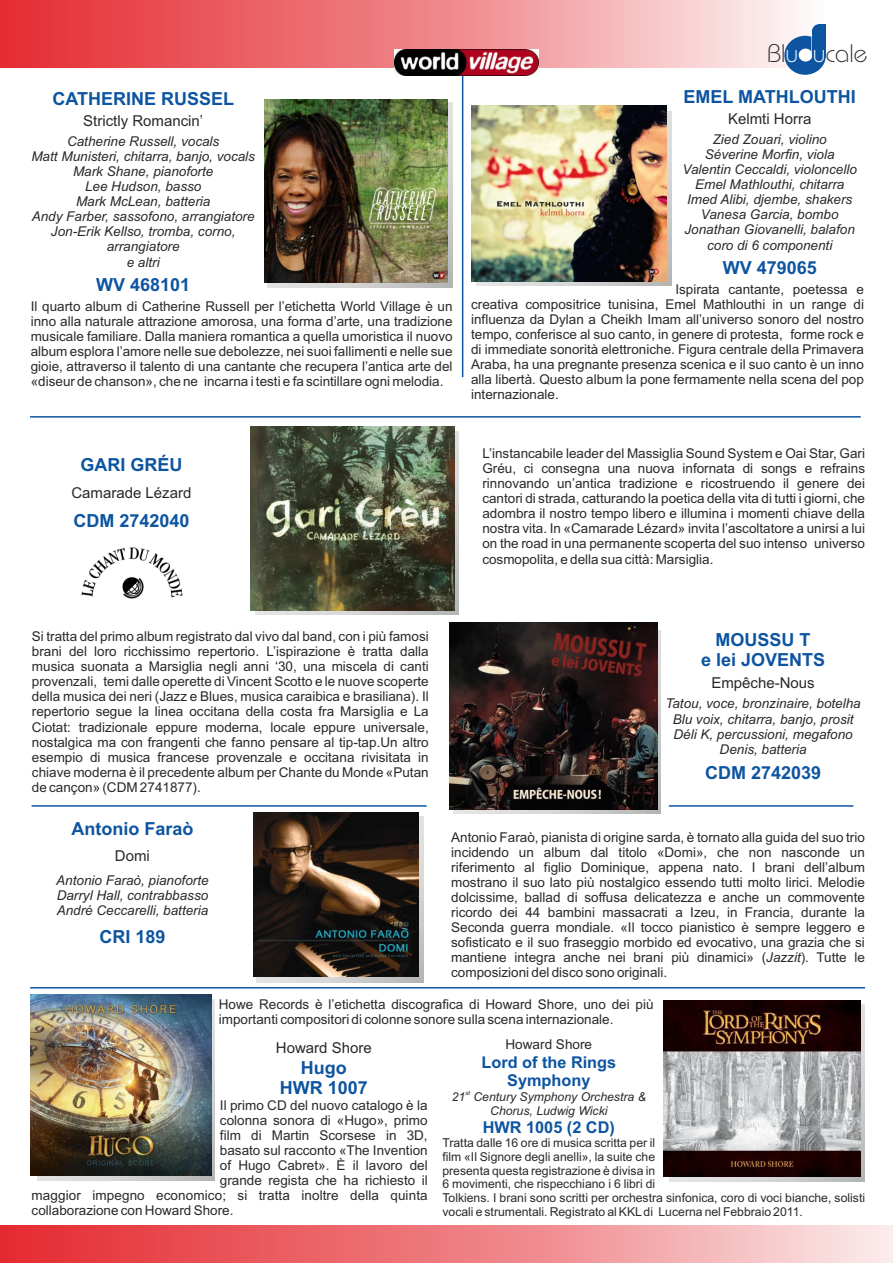
<style>
.page{position:relative;width:893px;height:1263px;background:#fff}
.page>*{position:absolute;margin:0;border:0;box-sizing:border-box;transform-origin:0 0}
.t1{font:300 25.35px "Bauhaus IT Cby BT";color:#292929}
.t2{font:700 18px/20.1px "Arial";color:#0d54a1;text-align:center}
.t3{font:700 16.35px/18.1px "Arial";color:#0d54a1;text-align:center}
.t4{font:15px "Arial";color:#292929}
.t5{font:13.5px/15.1px "Arial";color:#292929;text-align:justify}
.t6{font:italic 13.5px/15.1px "Arial";color:#292929;text-align:center}
.t7{font:12.15px/13.6px "Arial";color:#292929}
.t8{font:italic 12.15px/13.6px "Arial";color:#292929;text-align:center}
.t9{font:italic 6.15px "Arial";color:#292929}
.s1{color:#fff}
.s2{font-style:italic}
</style>
<div class="page">
<svg style="left:255px;top:432px;width:204px;height:183px;background:#c0bfbd"></svg>
<svg style="left:38px;top:999px;width:177px;height:181px;background:#aaadaf"></svg>
<svg style="left:670px;top:1005px;width:194px;height:176px"></svg>
<hr style="left:462px;top:64px;width:1px;height:313px;background:#0d54a1">
<hr style="left:30px;top:416px;width:831px;height:2px;background:#0d54a1">
<hr style="left:32px;top:805px;width:395px;height:2px;background:#0d54a1">
<hr style="left:669px;top:805px;width:184px;height:2px;background:#0d54a1">
<hr style="left:30px;top:987px;width:835px;height:1px;background:#0d54a1">
<div style="left:0;top:1225px;width:893px;height:38px;background:linear-gradient(to right,#e32228,#fae1e2)"></div>
<div style="left:0;top:0;width:824px;height:67px;background:linear-gradient(to right,#e32329,#fcf0f0)"></div>
<div style="left:784px;top:36px;width:42px;height:39px;background:#0d54a1;border-radius:50%"></div>
<div style="left:799px;top:49px;width:13px;height:13px;background:#fff;border-radius:50%"></div>
<div style="left:812px;top:29px;width:14px;height:28px;background:#0d54a1"></div>
<div style="left:819px;top:24px;width:7px;height:6px;background:#0d54a1"></div>
<svg style="left:811px;top:24px;width:8px;height:29px"></svg>
<svg style="left:267px;top:103px;width:186px;height:184px;background:#cfcfcf"></svg>
<svg style="left:476px;top:112px;width:196px;height:173px;background:#bcbebd"></svg>
<img style="left:394px;top:49px;width:144px;height:27px">
<img style="left:250px;top:427px;width:204px;height:184px">
<img style="left:264px;top:99px;width:184px;height:184px">
<img style="left:471px;top:105px;width:196px;height:176px">
<img style="left:81px;top:547px;width:101px;height:51px">
<svg style="left:257px;top:816px;width:166px;height:166px"></svg>
<img style="left:254px;top:812px;width:165px;height:165px">
<img style="left:30px;top:994px;width:181px;height:181px">
<img style="left:664px;top:1000px;width:196px;height:177px">
<svg style="left:453px;top:631px;width:207px;height:183px"></svg>
<img style="left:449px;top:623px;width:208px;height:187px">
<h2 class="t2" style="left:52px;top:90px;width:183px">CATHERINE RUSSEL</h2>
<p class="t4" style="left:83px;top:115px;width:122px">Strictly Romancin’</p>
<p class="t6" style="left:31px;top:135px;width:225px">Catherine Russell, vocals<br>Matt Munisteri, chitarra, banjo, vocals<br>Mark Shane, pianoforte<br>Lee Hudson, basso<br>Mark McLean, batteria<br>Andy Farber, sassofono, arrangiatore<br>Jon-Erik Kellso, tromba, corno, arrangiatore<br>e altri</p>
<h2 class="t2" style="left:96px;top:277px;width:96px">WV 468101</h2>
<p class="t5" style="left:31px;top:300px;width:423px">Il quarto album di Catherine Russell per l’etichetta World Village è un inno alla naturale attrazione amorosa, una forma d’arte, una tradizione musicale familiare. Dalla maniera romantica a quella umoristica il nuovo album esplora l’amore nelle sue debolezze, nei suoi fallimenti e nelle sue gioie, attraverso il talento di una cantante che recupera l’antica arte del «diseur de c anson», che ne incarna i testi e fa scintillare ogni melodia.</p>
<p class="t5" style="left:101px;top:375px;width:9px">h</p>
<h1 class="t1" style="left:767px;top:43px;width:102px">Bl<span class="s1">u u</span>cale</h1>
<h2 class="t2" style="left:684px;top:88px;width:174px">EMEL MATHLOUTHI</h2>
<p class="t4" style="left:746px;top:113px;width:5px">l</p>
<p class="t4" style="left:728px;top:113px;width:85px">Ke mti Horra</p>
<p class="t6" style="left:683px;top:133px;width:176px">Zied Zouari, violino<br>Séverine Morfin, viola<br>Valentin Ceccaldi, violoncello<br>Emel Mathlouthi, chitarra<br>Imed Alibi, djembe, shakers<br>Vanesa Garcia, bombo<br>Jonathan Giovanelli, balafon coro di 6 componenti</p>
<h2 class="t2" style="left:723px;top:260px;width:96px">WV 479065</h2>
<p class="t5" style="left:471px;top:283px;width:394px;text-indent:204px">Ispirata cantante, poetessa e creativa compositrice tunisina, Emel Mathlouthi in un range di influenza da Dylan a Cheikh Imam all’universo sonoro del nostro tempo, conferisce al suo canto, in genere di protesta, forme rock e di immediate sonorità elettroniche. Figura centrale della Primavera Araba, ha una pregnante presenza scenica e il suo canto è un inno alla libertà. Questo album la pone fermamente nella scena del pop internazionale.</p>
<h2 class="t2" style="left:80px;top:457px;width:104px">GARI GRÉU</h2>
<p class="t4" style="left:71px;top:487px;width:122px">Camarade Lézard</p>
<h2 class="t2" style="left:73px;top:512px;width:118px">CDM 2742040</h2>
<p class="t5" style="left:482px;top:447px;width:384px">L’instancabile leader del Massiglia Sound System e Oai Star, Gari Gréu, ci consegna una nuova infornata di songs e refrains rinnovando un’antica tradizione e ricostruendo il genere dei cantori di strada, catturando la poetica della vita di tutti i giorni, che adombra il nostro tempo libero e illumina i momenti chiave della nostra vita. In «Camarade Lézard» invita l’ascoltatore a unirsi a lui on the road in una permanente scoperta del suo intenso universo cosmopolita, e della sua città: Marsiglia.</p>
<p class="t5" style="left:32px;top:630px;width:398px">Si tratta del primo album registrato dal vivo dal band, con i più famosi brani del loro ricchissimo repertorio. L’ispirazione è tratta dalla musica suonata a Marsiglia negli anni ‘30, una miscela di canti provenzali, temi dalle operette di Vincent Scotto e le nuove scoperte della musica dei neri (Jazz e Blues, musica caraibica e brasiliana). Il repertorio segue la linea occitana della costa fra Marsiglia e La Ciotat: tradizionale eppure moderna, locale eppure universale, nostalgica ma con frangenti che fanno pensare al tip-tap.Un altro esempio di musica francese provenzale e occitana rivisitata in chiave moderna è il precedente album per Chante du Monde «Putan de cançon» (CDM 2741877).</p>
<h2 class="t2" style="left:701px;top:631px;width:126px">MOUSSU T<br>e lei JOVENTS</h2>
<p class="t4" style="left:711px;top:677px;width:105px">Empêche-Nous</p>
<p class="t6" style="left:665px;top:697px;width:197px">Tatou, voce, bronzinaire, botelha<br>Blu voix, chitarra, banjo, prosit<br>Déli K, percussioni, megafono<br>Denis, batteria</p>
<h2 class="t2" style="left:705px;top:764px;width:118px">CDM 2742039</h2>
<h2 class="t2" style="left:71px;top:821px;width:124px">Antonio Faraò</h2>
<p class="t4" style="left:115px;top:850px;width:36px">Domi</p>
<p class="t6" style="left:56px;top:873px;width:154px;text-align:justify">Antonio Faraò, pianoforte Darryl Hall, contrabbasso André Ceccarelli, batteria</p>
<h2 class="t2" style="left:99px;top:929px;width:68px">CRI 189</h2>
<p class="t5" style="left:451px;top:830px;width:415px">Antonio Faraò, pianista di origine sarda, è tornato alla guida del suo trio incidendo un album dal titolo «Domi», che non nasconde un riferimento al figlio Dominique, appena nato. I brani dell’album mostrano il suo lato più nostalgico essendo tutti molto lirici. Melodie dolcissime, ballad di soffusa delicatezza e anche un commovente ricordo dei 44 bambini massacrati a Izeu, in Francia, durante la Seconda guerra mondiale. «Il tocco pianistico è sempre leggero e sofisticato e il suo fraseggio morbido ed evocativo, una grazia che si mantiene integra anche nei brani più dinamici» (<span class="s2">Jazzit</span>). Tutte le composizioni del disco sono originali.</p>
<p class="t5" style="left:219px;top:998px;width:436px">Howe Records è l’etichetta discografica di Howard Shore, uno dei più importanti compositori di colonne sonore sulla scena internazionale.</p>
<p class="t4" style="left:276px;top:1042px;width:97px">Howard Shore</p>
<h2 class="t2" style="left:280px;top:1059px;width:90px">Hugo<br>HWR 1007</h2>
<p class="t5" style="left:220px;top:1099px;width:209px">Il primo CD del nuovo catalogo è la</p>
<p class="t5" style="left:220px;top:1114px;width:209px">colonna sonora di «Hugo», primo</p>
<p class="t5" style="left:220px;top:1129px;width:209px">film di Martin Scorsese in 3D,</p>
<p class="t5" style="left:220px;top:1144px;width:209px">basato sul racconto «The Invention</p>
<p class="t5" style="left:220px;top:1159px;width:209px">of Hugo Cabret». È il lavoro del</p>
<p class="t5" style="left:220px;top:1174px;width:209px">grande regista che ha richiesto il</p>
<p class="t5" style="left:32px;top:1189px;width:398px">maggior impegno economico; si tratta inoltre della quinta</p>
<p class="t5" style="left:32px;top:1204px;width:203px">collaborazione con Howard Shore.</p>
<p class="t5" style="left:505px;top:1038px;width:88px">Howard Shore</p>
<p class="t3" style="left:481px;top:1054px;width:136px">Lord of the Rings<br>Symphony</p>
<p class="t3" style="left:483px;top:1119px;width:134px">HWR 1005 (2 CD)</p>
<p class="t9" style="left:465px;top:1090px;width:6px">st</p>
<p class="t8" style="left:452px;top:1091px;width:196px">21 Century Symphony Orchestra &amp;<br>Chorus, Ludwig Wicki</p>
<p class="t7" style="left:442px;top:1137px;width:424px">Tratta dalle 16 ore di musica scritta per il<br>film «Il Signore degli anelli», la suite che<br>presenta questa registrazione è divisa in<br>6 movimenti, che rispecchiano i 6 libri di<br>Tolkiens. I brani sono scritti per orchestra sinfonica, coro di voci bianche, solisti vocali e strumentali. Registrato al KKLdi Lucerna nel Febbraio 2011.</p>
</div>
